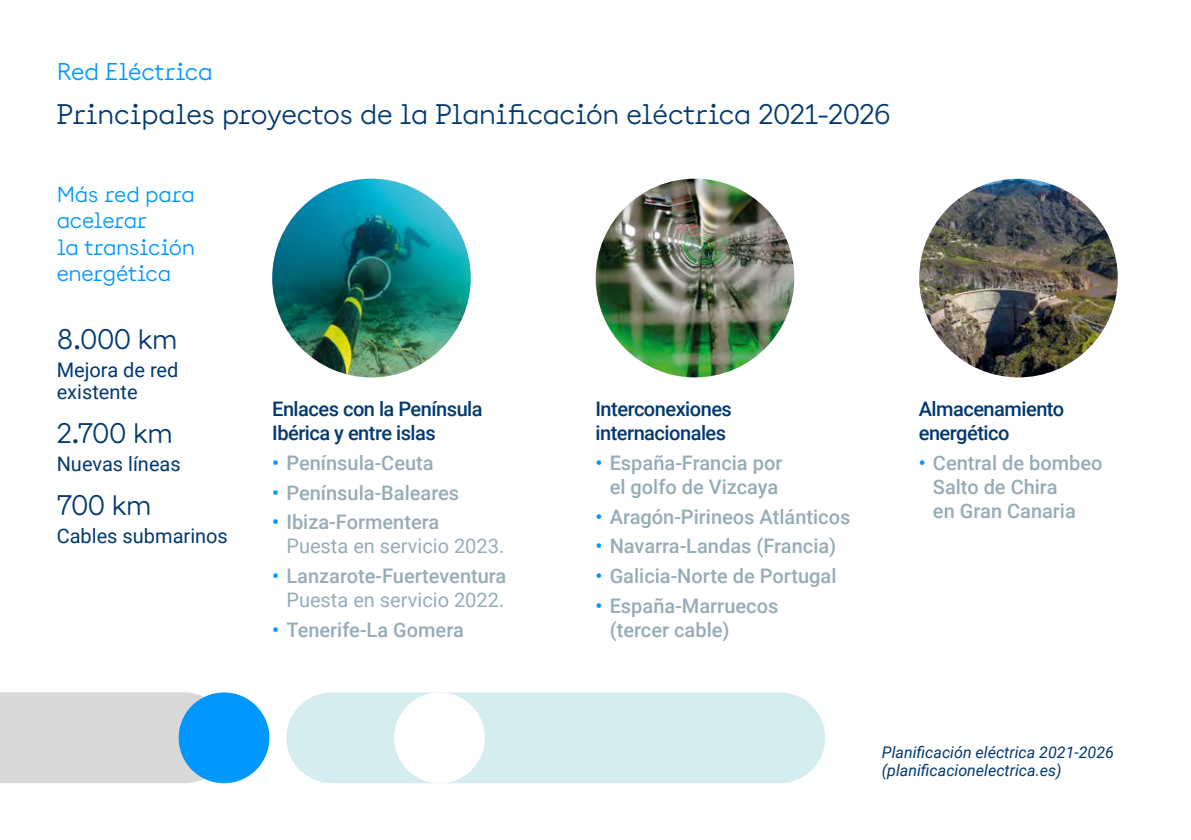
<style>
.page{position:relative;width:1191px;height:840px;background:#fff}
.page>*{position:absolute;margin:0;border:0;box-sizing:border-box;transform-origin:0 0}
.t1{font:28px "Documan";letter-spacing:-.005em;color:#003970}
.t2{font:24px "Documan";letter-spacing:-.005em;color:#0097ff}
.t3{font:22px/26.4px "Documan";letter-spacing:-.01em;color:#0097ff}
.t4{font:500 20px/24px "Roboto";color:#96acb6;text-align:center}
.t5{font:500 20px/24px "Roboto";letter-spacing:-.025em;color:#003970}
.t6{font:20px/22px "Roboto";color:#003970}
.t7{font:20px/24px "Roboto";color:#96acb6}
.t8{font:italic 16px/18px "Roboto";color:#003970}
.s1{color:#0097ff}
.s2{font-weight:500;color:#0097ff}
.s3{font-weight:500}
.s4{font-weight:400}
</style>
<div class="page">
<img style="left:272px;top:179px;width:199px;height:198px;border-radius:99px">
<img style="left:596px;top:179px;width:198px;height:198px;border-radius:99px">
<img style="left:919px;top:179px;width:198px;height:198px;border-radius:99px">
<div style="left:0;top:692px;width:217px;height:90px;background:#d8d8d8"></div>
<div style="left:286px;top:692px;width:539px;height:90px;background:#d5ecf0;border-radius:45px"></div>
<div style="left:179px;top:692px;width:90px;height:90px;background:#0097ff;border-radius:50%"></div>
<div style="left:394px;top:692px;width:91px;height:90px;background:#fff;border-radius:50%"></div>
<p class="t2" style="left:57px;top:52px;width:157px">Red Eléctrica</p>
<h1 class="t1" style="left:57px;top:90px;width:835px">Principales proyectos de la Planificación eléctrica 2021-2026</h1>
<p class="t3" style="left:57px;top:178px;width:140px">Más red para acelerar<br>la transición energética</p>
<h1 class="t1" style="left:57px;top:316px;width:122px">8.000 km</h1>
<p class="t6" style="left:57px;top:358px;width:123px">Mejora de red existente</p>
<h1 class="t1" style="left:57px;top:409px;width:117px">2.700 km</h1>
<p class="t6" style="left:57px;top:452px;width:126px">Nuevas líneas</p>
<h1 class="t1" style="left:57px;top:481px;width:96px">700 km</h1>
<p class="t6" style="left:57px;top:523px;width:173px">Cables submarinos</p>
<p class="t5" style="left:272px;top:396px;width:212px">Enlaces con la Península<br>Ibérica y entre islas</p>
<p class="t4" style="left:272px;top:449px;width:163px"><span class="s1">•</span> Península-Ceuta</p>
<p class="t4" style="left:272px;top:479px;width:189px"><span class="s1">•</span> Península-Baleares</p>
<p class="t7" style="left:286px;top:509px;width:219px;text-indent:-14px"><span class="s2">•</span> <span class="s3">Ibiza-Formentera<br></span>Puesta en servicio 2023.</p>
<p class="t4" style="left:272px;top:562px;width:236px"><span class="s1">•</span> Lanzarote-Fuerteventura<br><span class="s4">Puesta en servicio 2022.</span></p>
<p class="t4" style="left:272px;top:616px;width:193px"><span class="s1">•</span> Tenerife-La Gomera</p>
<p class="t5" style="left:595px;top:396px;width:138px">Interconexiones internacionales</p>
<p class="t4" style="left:595px;top:449px;width:188px"><span class="s1">•</span> España-Francia por el golfo de Vizcaya</p>
<p class="t4" style="left:595px;top:503px;width:256px"><span class="s1">•</span> Aragón-Pirineos Atlánticos</p>
<p class="t4" style="left:595px;top:533px;width:242px"><span class="s1">•</span> Navarra-Landas (Francia)</p>
<p class="t4" style="left:595px;top:562px;width:242px"><span class="s1">•</span> Galicia-Norte de Portugal</p>
<p class="t4" style="left:609px;top:592px;width:170px;text-align:left;text-indent:-14px"><span class="s1">•</span> España-Marruecos (tercer cable)</p>
<p class="t5" style="left:918px;top:396px;width:147px">Almacenamiento energético</p>
<p class="t4" style="left:933px;top:449px;width:171px;text-align:left;text-indent:-14px"><span class="s1">•</span> Central de bombeo<br>Salto de Chira<br>en Gran Canaria</p>
<p class="t8" style="left:882px;top:742px;width:234px">Planificación eléctrica 2021-2026 (planificacionelectrica.es)</p>
</div>
